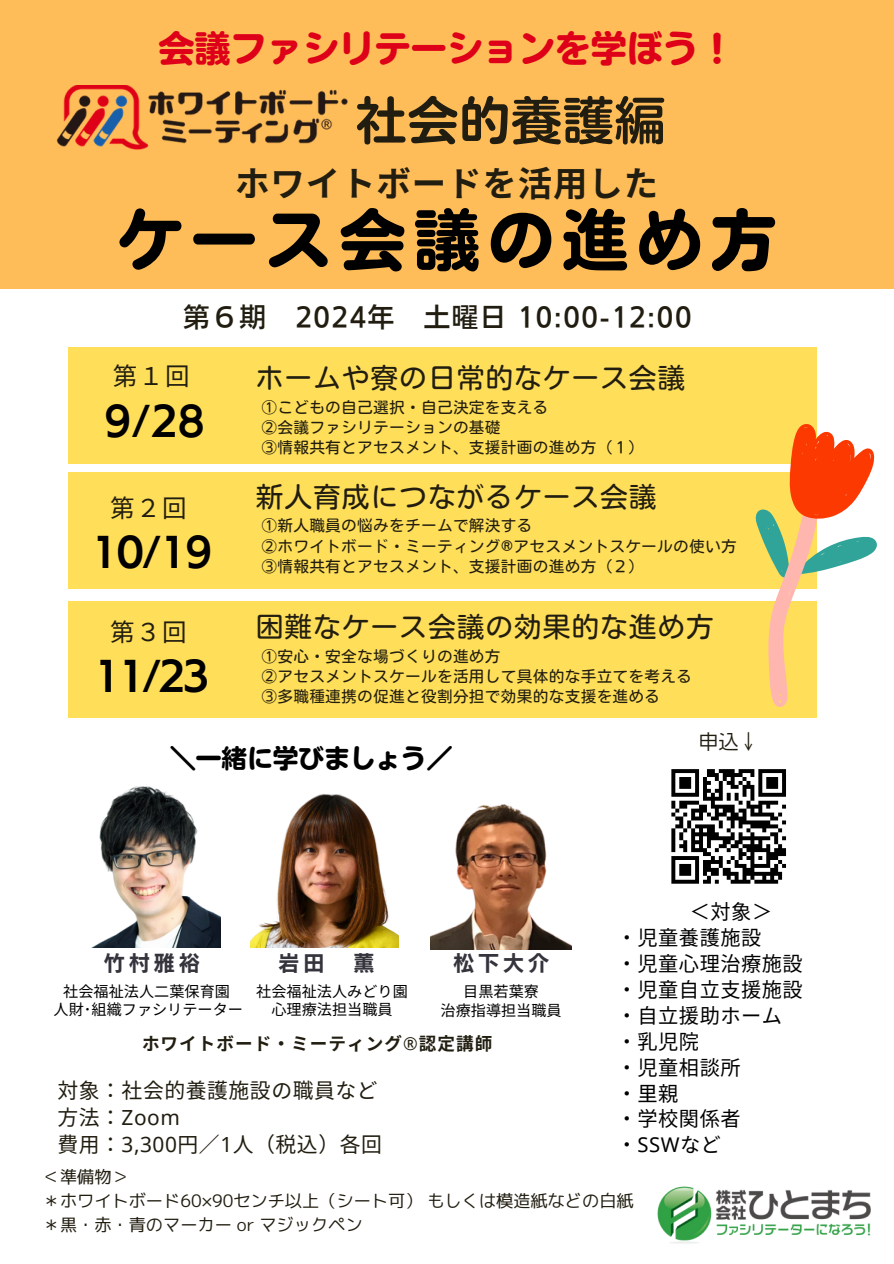
<style>
.page{position:relative;width:894px;height:1264px;background:#fff}
.page>*{position:absolute;margin:0;border:0;box-sizing:border-box;transform-origin:0 0}
.t1{font:66.3px "Nud Motoya Maru Std W6";letter-spacing:.12em;color:#000}
.t2{font:51.75px "Motoya Maru Std W5";color:#211d10}
.t3{font:37.8px "TEST UD Kakugo Large B";letter-spacing:-.04em;color:#000}
.t4{font:36px "Nud Motoya Maru Std W6";color:#de0018}
.t5{font:700 34.5px "Noto Sans CJ Ksc";letter-spacing:.025em;color:#211d10}
.t6{font:27px "Nud Motoya Maru Std W3";letter-spacing:.06em;color:#211d10}
.t7{font:26.4px "Nud Motoya Cedar Std W4";letter-spacing:.06em;color:#211d10}
.t8{font:25.65px "Nud Motoya Maru Std W6";color:#000}
.t9{font:24.6px "Noto Sans CJ Ksc";color:#211d10}
.t10{font:21px "Canva UD Kakugo Large Pr 6 N B";letter-spacing:.19em;color:#35333c}
.t11{font:20.85px "Noto Sans CJ Ksc";letter-spacing:.025em;color:#211d10}
.t12{font:20.85px "Noto Sans";color:#211d10}
.t13{font:20.25px "Noto Sans CJ Ksc";letter-spacing:.025em;color:#000}
.t14{font:19.5px "Nud Motoya Cedar Std W2 b";color:#211d10}
.t15{font:700 17.55px "Noto Sans CJ Ksc";letter-spacing:.06em;color:#211d10}
.t16{font:17.25px "mplus 1 p regular";color:#211d10}
.t17{font:15.15px "Noto Sans JP";color:#000}
.t18{font:15px "Nud Motoya Maru Std W3";letter-spacing:.06em;color:#211d10}
.s1{font-family:"Noto Sans"}
.s2{font-family:"Noto Sans CJ Ksc"}
</style>
<div class="page">
<div style="left:68px;top:347px;width:748px;height:117px;background:#ffde59"></div>
<div style="left:68px;top:601px;width:748px;height:116px;background:#ffde59"></div>
<div style="left:68px;top:472px;width:748px;height:116px;background:#ffde59"></div>
<img style="left:93px;top:786px;width:128px;height:161px">
<img style="left:250px;top:794px;width:149px;height:153px">
<img style="left:657px;top:1186px;width:214px;height:58px">
<div style="left:0;top:0;width:893px;height:289px;background:#ffbd59"></div>
<svg style="left:755px;top:423px;width:121px;height:284px"></svg>
<img style="left:430px;top:804px;width:141px;height:145px">
<img style="left:56px;top:86px;width:292px;height:64px">
<svg style="left:671px;top:769px;width:115px;height:115px"></svg>
<p class="t4" style="left:158px;top:31px;width:578px">会議ファシリテーションを学ぼう！</p>
<p class="t2" style="left:355px;top:94px;width:312px">社会的養護編</p>
<p class="t5" style="left:235px;top:156px;width:424px">ホワイトボードを活用した</p>
<p class="t1" style="left:117px;top:207px;width:658px">ケース会議の進め方</p>
<p class="t7" style="left:183px;top:304px;width:509px">第６期 2024年 土曜日 10:00-12:00</p>
<h6 class="t9" style="left:113px;top:356px;width:78px">第１回</h6>
<h5 class="t3" style="left:104px;top:401px;width:102px">9/28</h5>
<p class="t9" style="left:110px;top:489px;width:78px">第２回</p>
<p class="t3" style="left:91px;top:532px;width:123px">10/19</p>
<p class="t9" style="left:110px;top:612px;width:78px">第３回</p>
<h3 class="t3" style="left:94px;top:656px;width:118px">11/23</h3>
<p class="t6" style="left:256px;top:364px;width:430px">ホームや寮の日常的なケース会議</p>
<p class="t18" style="left:262px;top:399px;width:288px">①こどもの自己選択・自己決定を支える</p>
<p class="t18" style="left:262px;top:420px;width:240px">②会議ファシリテーションの基礎</p>
<p class="t18" style="left:262px;top:440px;width:383px">③情報共有とアセスメント、支援計画の進め方（１）</p>
<p class="t6" style="left:256px;top:483px;width:401px">新人育成につながるケース会議</p>
<p class="t18" style="left:262px;top:518px;width:272px">①新人職員の悩みをチームで解決する</p>
<p class="t18" style="left:262px;top:538px;width:475px">②ホワイトボード・ミーティング®︎アセスメントスケールの使い方</p>
<p class="t18" style="left:262px;top:558px;width:383px">③情報共有とアセスメント、支援計画の進め方（２）</p>
<p class="t6" style="left:256px;top:613px;width:457px">困難なケース会議の効果的な進め方</p>
<p class="t18" style="left:262px;top:648px;width:239px">①安心・安全な場づくりの進め方</p>
<p class="t18" style="left:262px;top:668px;width:431px">②アセスメントスケールを活用して具体的な手立てを考える</p>
<p class="t18" style="left:262px;top:689px;width:399px">③多職種連携の促進と役割分担で効果的な支援を進める</p>
<p class="t8" style="left:170px;top:745px;width:284px">＼一緒に学びましょう／</p>
<p class="t10" style="left:104px;top:952px;width:97px">竹村雅裕</p>
<h3 class="t10" style="left:278px;top:952px;width:44px">岩田</h3>
<h3 class="t10" style="left:353px;top:952px;width:22px">薫</h3>
<p class="t17" style="left:256px;top:979px;width:153px">社会福祉法人みどり園</p>
<p class="t17" style="left:271px;top:997px;width:123px">心理療法担当職員</p>
<p class="t17" style="left:63px;top:979px;width:168px">社会福祉法人二葉保育園</p>
<h6 class="t17" style="left:54px;top:997px;width:191px">人財･組織ファシリテーター</h6>
<p class="t10" style="left:453px;top:952px;width:97px">松下大介</p>
<p class="t17" style="left:463px;top:979px;width:77px">目黒若葉寮</p>
<p class="t17" style="left:440px;top:998px;width:123px">治療指導担当職員</p>
<h6 class="t15" style="left:142px;top:1029px;width:352px">ホワイトボード・ミーティング<span class="s1">®︎</span>認定講師</h6>
<p class="t11" style="left:57px;top:1074px;width:322px">対象： 社会的養護施設の職員など</p>
<p class="t12" style="left:57px;top:1103px;width:124px"><span class="s2">方法：</span> Zoom</p>
<p class="t11" style="left:57px;top:1128px;width:326px">費用： <span class="s1">3,300</span>円／<span class="s1">1</span>人（税込）各回</p>
<p class="t14" style="left:698px;top:731px;width:61px">申込↓</p>
<h3 class="t13" style="left:689px;top:895px;width:84px">＜対象＞</h3>
<p class="t13" style="left:616px;top:921px;width:144px">・児童養護施設</p>
<p class="t13" style="left:616px;top:947px;width:186px">・児童心理治療施設</p>
<p class="t13" style="left:616px;top:973px;width:186px">・児童自立支援施設</p>
<p class="t13" style="left:616px;top:999px;width:167px">・自立援助ホーム</p>
<h5 class="t13" style="left:616px;top:1025px;width:81px">・乳児院</h5>
<p class="t13" style="left:616px;top:1051px;width:124px">・児童相談所</p>
<p class="t13" style="left:616px;top:1077px;width:62px">・里親</p>
<p class="t13" style="left:616px;top:1102px;width:125px">・学校関係者</p>
<p class="t13" style="left:616px;top:1128px;width:106px">・<span class="s1">SSW</span>など</p>
<p class="t16" style="left:43px;top:1164px;width:87px">＜準備物＞</p>
<p class="t16" style="left:43px;top:1188px;width:592px">＊ホワイトボード60×90センチ以上（シート可）もしくは模造紙などの白紙</p>
<p class="t16" style="left:43px;top:1212px;width:321px">＊黒・赤・青のマーカー or マジックペン</p>
</div>
